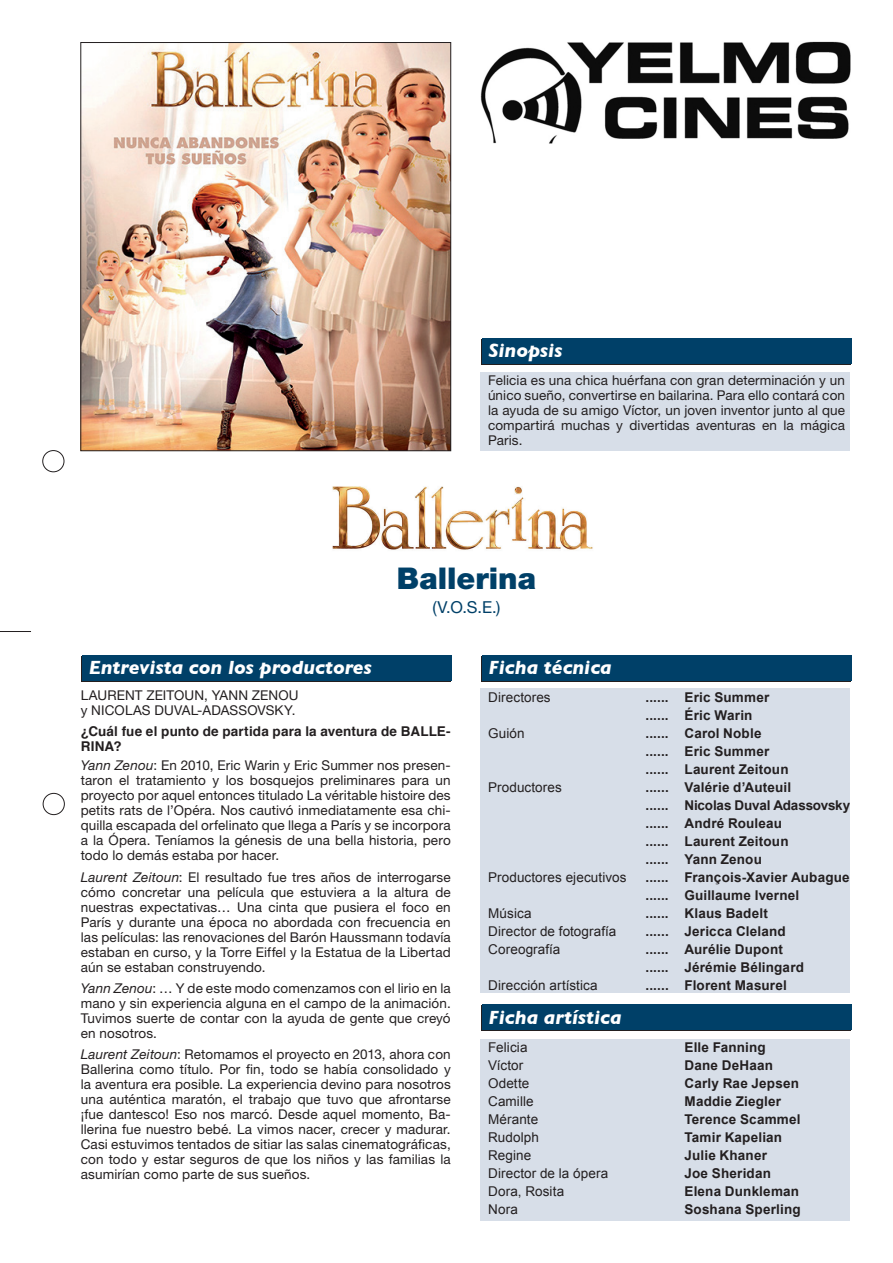
<style>
.page{position:relative;width:893px;height:1263px;background:#fff}
.page>*{position:absolute;margin:0;border:0;box-sizing:border-box;transform-origin:0 0}
.t1{font:900 30px "Helvetica Neue";color:#004068}
.t2{font:italic 700 19.5px "Gill Sans";color:#fff}
.t3{font:16.5px "Helvetica Neue";color:#004068}
.t4{font:13.5px/15px "Helvetica Neue";letter-spacing:.01em;color:#231f20;text-align:justify}
.t5{font:700 13.5px "Arial";letter-spacing:.01em;color:#231f20}
.t6{font:13.5px "Arial";letter-spacing:.01em;color:#231f20}
.t7{font:700 13.5px/15px "Helvetica";letter-spacing:.01em;color:#231f20}
.t8{font:700 13.5px "Arial";letter-spacing:-.015em;color:#231f20}
.s1{font-style:italic}
</style>
<div class="page">
<img style="left:82px;top:44px;width:367px;height:405px">
<div style="left:80px;top:42px;width:371px;height:409px;border:1px solid #231f20"></div>
<div style="left:480px;top:339px;width:370px;height:25px;background:#231f20"></div>
<svg style="left:481px;top:656px;width:369px;height:25px"></svg>
<svg style="left:81px;top:656px;width:370px;height:25px"></svg>
<div style="left:481px;top:1006px;width:369px;height:25px;background:#231f20"></div>
<div style="left:482px;top:338px;width:369px;height:25px;background:#004068"></div>
<div style="left:482px;top:655px;width:369px;height:25px;background:#004068"></div>
<div style="left:82px;top:655px;width:370px;height:25px;background:#004068"></div>
<div style="left:482px;top:1005px;width:369px;height:25px;background:#004068"></div>
<div style="left:480px;top:372px;width:370px;height:79px;background:#d7dee8"></div>
<div style="left:480px;top:689px;width:370px;height:304px;background:#d7dee8"></div>
<div style="left:480px;top:1039px;width:370px;height:181px;background:#d7dee8"></div>
<hr style="left:0;top:631px;width:31px;height:1px;background:#231f20">
<div style="left:43px;top:450px;width:21px;height:22px;border:1px solid #231f20;border-radius:50%"></div>
<div style="left:43px;top:793px;width:22px;height:22px;border:1px solid #231f20;border-radius:50%"></div>
<img style="left:480px;top:41px;width:370px;height:102px">
<img style="left:332px;top:486px;width:261px;height:64px">
<p class="t2" style="left:489px;top:339px;width:75px">Sinopsis</p>
<p class="t4" style="left:488px;top:372px;width:359px">Felicia es una chica huérfana con gran determinación y un único sueño, convertirse en bailarina. Para ello contará con la ayuda de su amigo Víctor, un joven inventor junto al que compartirá muchas y divertidas aventuras en la mágica Paris.</p>
<p class="t1" style="left:397px;top:560px;width:141px">Ballerina</p>
<p class="t3" style="left:432px;top:597px;width:70px">(V.O.S.E.)</p>
<p class="t2" style="left:89px;top:656px;width:284px">Entrevista con los productores</p>
<p class="t2" style="left:489px;top:656px;width:125px">Ficha técnica</p>
<p class="t4" style="left:81px;top:687px;width:219px">LAURENT ZEITOUN, YANN ZENOU</p>
<p class="t4" style="left:81px;top:702px;width:216px">y NICOLAS DUVAL-ADASSOVSKY.</p>
<p class="t7" style="left:81px;top:724px;width:371px">¿Cuál fue el punto de partida para la aventura de BALLE-<br>RINA?</p>
<p class="t4" style="left:81px;top:758px;width:371px"><span class="s1">Yann Zenou</span>: En 2010, Eric Warin y Eric Summer nos presen&shy;taron el tratamiento y los bosquejos preliminares para un proyecto por aquel entonces titulado La véritable histoire des petits rats de l’Opéra. Nos cautivó inmediatamente esa chi&shy;quilla escapada del orfelinato que llega a París y se incorpora a la Ópera. Teníamos la génesis de una bella historia, pero todo lo demás estaba por hacer.</p>
<p class="t4" style="left:81px;top:869px;width:371px"><span class="s1">Laurent Zeitoun</span>: El resultado fue tres años de interrogarse cómo concretar una película que estuviera a la altura de nuestras expectativas… Una cinta que pusiera el foco en París y durante una época no abordada con frecuencia en las películas: las renovaciones del Barón Haussmann todavía estaban en curso, y la Torre Eiffel y la Estatua de la Libertad aún se estaban construyendo.</p>
<p class="t4" style="left:81px;top:980px;width:371px"><span class="s1">Yann Zenou</span>: … Y de este modo comenzamos con el lirio en la mano y sin experiencia alguna en el campo de la animación.<br>Tuvimos suerte de contar con la ayuda de gente que creyó en nosotros.</p>
<p class="t4" style="left:81px;top:1047px;width:371px"><span class="s1">Laurent Zeitoun</span>: Retomamos el proyecto en 2013, ahora con Ballerina como título. Por fin, todo se había consolidado y la aventura era posible. La experiencia devino para nosotros una auténtica maratón, el trabajo que tuvo que afrontarse ¡fue dantesco! Eso nos marcó. Desde aquel momento, Ba&shy;llerina fue nuestro bebé. La vimos nacer, crecer y madurar.<br>Casi estuvimos tentados de sitiar las salas cinematográficas, con todo y estar seguros de que los niños y las familias la asumirían como parte de sus sueños.</p>
<p class="t6" style="left:488px;top:689px;width:64px">Directores</p>
<p class="t5" style="left:645px;top:689px;width:125px">...... Eric Summer</p>
<p class="t5" style="left:645px;top:707px;width:108px">...... Éric Warin</p>
<p class="t6" style="left:488px;top:725px;width:38px">Guión</p>
<p class="t5" style="left:645px;top:725px;width:118px">...... Carol Noble</p>
<p class="t5" style="left:645px;top:743px;width:125px">...... Eric Summer</p>
<p class="t5" style="left:645px;top:761px;width:145px">...... Laurent Zeitoun</p>
<p class="t6" style="left:488px;top:779px;width:75px">Productores</p>
<p class="t5" style="left:645px;top:779px;width:147px">...... Valérie d’Auteuil</p>
<p class="t8" style="left:645px;top:797px;width:206px">...... Nicolas Duval Adassovsky</p>
<p class="t5" style="left:645px;top:815px;width:138px">...... André Rouleau</p>
<p class="t5" style="left:645px;top:833px;width:145px">...... Laurent Zeitoun</p>
<p class="t5" style="left:645px;top:851px;width:118px">...... Yann Zenou</p>
<p class="t6" style="left:488px;top:869px;width:140px">Productores ejecutivos</p>
<p class="t5" style="left:645px;top:869px;width:206px">...... François-Xavier Aubague</p>
<p class="t5" style="left:645px;top:887px;width:155px">...... Guillaume Ivernel</p>
<p class="t6" style="left:488px;top:905px;width:45px">Música</p>
<p class="t5" style="left:645px;top:905px;width:124px">...... Klaus Badelt</p>
<p class="t6" style="left:488px;top:923px;width:130px">Director de fotografía</p>
<p class="t5" style="left:645px;top:923px;width:142px">...... Jericca Cleland</p>
<p class="t6" style="left:488px;top:941px;width:74px">Coreografía</p>
<p class="t5" style="left:645px;top:941px;width:139px">...... Aurélie Dupont</p>
<p class="t5" style="left:645px;top:959px;width:160px">...... Jérémie Bélingard</p>
<p class="t6" style="left:488px;top:977px;width:111px">Dirección artística</p>
<p class="t5" style="left:645px;top:977px;width:143px">...... Florent Masurel</p>
<p class="t2" style="left:489px;top:1005px;width:135px">Ficha artística</p>
<p class="t6" style="left:488px;top:1039px;width:41px">Felicia</p>
<p class="t5" style="left:684px;top:1039px;width:83px">Elle Fanning</p>
<p class="t6" style="left:488px;top:1057px;width:37px">Víctor</p>
<p class="t5" style="left:684px;top:1057px;width:90px">Dane DeHaan</p>
<p class="t6" style="left:488px;top:1075px;width:43px">Odette</p>
<p class="t5" style="left:684px;top:1075px;width:116px">Carly Rae Jepsen</p>
<p class="t6" style="left:488px;top:1093px;width:47px">Camille</p>
<p class="t5" style="left:684px;top:1093px;width:98px">Maddie Ziegler</p>
<p class="t6" style="left:488px;top:1111px;width:52px">Mérante</p>
<p class="t5" style="left:684px;top:1111px;width:118px">Terence Scammel</p>
<p class="t6" style="left:488px;top:1129px;width:52px">Rudolph</p>
<p class="t5" style="left:684px;top:1129px;width:99px">Tamir Kapelian</p>
<p class="t6" style="left:488px;top:1147px;width:45px">Regine</p>
<p class="t5" style="left:684px;top:1147px;width:84px">Julie Khaner</p>
<p class="t6" style="left:488px;top:1165px;width:122px">Director de la ópera</p>
<p class="t5" style="left:684px;top:1165px;width:88px">Joe Sheridan</p>
<p class="t6" style="left:488px;top:1183px;width:78px">Dora, Rosita</p>
<p class="t5" style="left:684px;top:1183px;width:116px">Elena Dunkleman</p>
<p class="t6" style="left:488px;top:1201px;width:31px">Nora</p>
<p class="t5" style="left:684px;top:1201px;width:118px">Soshana Sperling</p>
</div>
